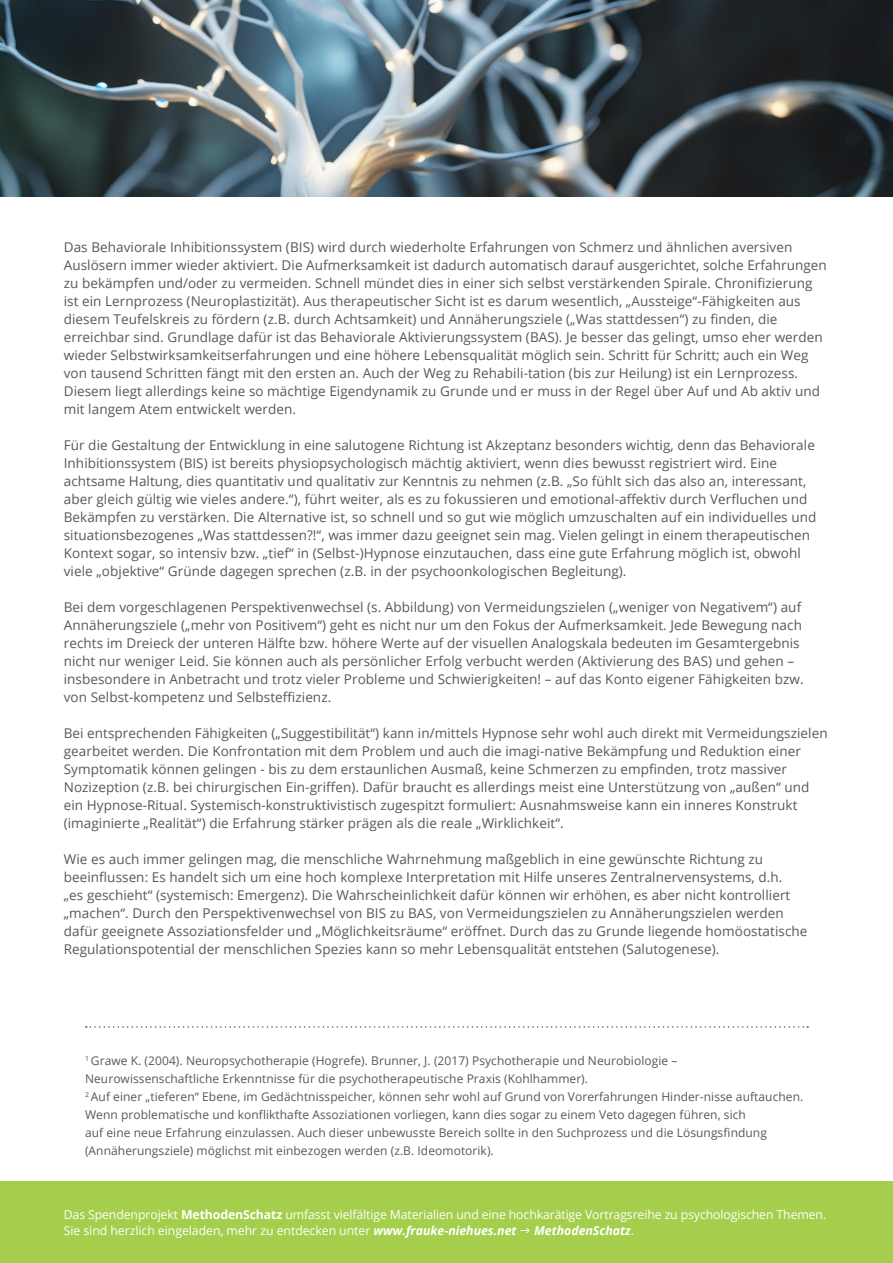
<style>
.page{position:relative;width:893px;height:1263px;background:#fff}
.page>*{position:absolute;margin:0;border:0;box-sizing:border-box;transform-origin:0 0}
.t1{font:13.5px/18px "Open Sans";letter-spacing:.005em;color:#57585a}
.t2{font:12.3px "Open Sans";letter-spacing:-.01em;color:#fff}
.t3{font:italic 700 12.3px "Open Sans";color:#fff}
.t4{font:12px/18px "Open Sans";letter-spacing:.005em;color:#57585a}
.s1{font-weight:700}
.s2{font-weight:700;font-style:italic}
.s3{font-weight:400;font-style:normal}
</style>
<div class="page">
<img style="left:0;top:0;width:893px;height:197px">
<div style="left:0;top:1181px;width:893px;height:82px;background:#a4ce4c"></div>
<svg style="left:86px;top:1026px;width:722px;height:2px"></svg>
<p class="t1" style="left:64px;top:238px;width:764px">Das Behaviorale Inhibitionssystem (BIS) wird durch wiederholte Erfahrungen von Schmerz und ähnlichen aversiven Auslösern immer wieder aktiviert. Die Aufmerksamkeit ist dadurch automatisch darauf ausgerichtet, solche Erfahrungen zu bekämpfen und/oder zu vermeiden. Schnell mündet dies in einer sich selbst verstärkenden Spirale. Chronifizierung ist ein Lernprozess (Neuroplastizität). Aus therapeutischer Sicht ist es darum wesentlich, „Aussteige“-Fähigkeiten aus diesem Teufelskreis zu fördern (z.B. durch Achtsamkeit) und Annäherungsziele („Was stattdessen“) zu finden, die erreichbar sind. Grundlage dafür ist das Behaviorale Aktivierungssystem (BAS). Je besser das gelingt, umso eher werden wieder Selbstwirksamkeitserfahrungen und eine höhere Lebensqualität möglich sein. Schritt für Schritt; auch ein Weg von tausend Schritten fängt mit den ersten an. Auch der Weg zu Rehabili-tation (bis zur Heilung) ist ein Lernprozess.<br>Diesem liegt allerdings keine so mächtige Eigendynamik zu Grunde und er muss in der Regel über Auf und Ab aktiv und mit langem Atem entwickelt werden.</p>
<p class="t1" style="left:64px;top:436px;width:754px">Für die Gestaltung der Entwicklung in eine salutogene Richtung ist Akzeptanz besonders wichtig, denn das Behaviorale Inhibitionssystem (BIS) ist bereits physiopsychologisch mächtig aktiviert, wenn dies bewusst registriert wird. Eine achtsame Haltung, dies quantitativ und qualitativ zur Kenntnis zu nehmen (z.B. „So fühlt sich das also an, interessant, aber gleich gültig wie vieles andere.“), führt weiter, als es zu fokussieren und emotional-affektiv durch Verfluchen und Bekämpfen zu verstärken. Die Alternative ist, so schnell und so gut wie möglich umzuschalten auf ein individuelles und situationsbezogenes „Was stattdessen?!“, was immer dazu geeignet sein mag. Vielen gelingt in einem therapeutischen Kontext sogar, so intensiv bzw. „tief“ in (Selbst-)Hypnose einzutauchen, dass eine gute Erfahrung möglich ist, obwohl viele „objektive“ Gründe dagegen sprechen (z.B. in der psychoonkologischen Begleitung).</p>
<p class="t1" style="left:64px;top:598px;width:741px">Bei dem vorgeschlagenen Perspektivenwechsel (s. Abbildung) von Vermeidungszielen („weniger von Negativem“) auf Annäherungsziele („mehr von Positivem“) geht es nicht nur um den Fokus der Aufmerksamkeit. Jede Bewegung nach rechts im Dreieck der unteren Hälfte bzw. höhere Werte auf der visuellen Analogskala bedeuten im Gesamtergebnis nicht nur weniger Leid. Sie können auch als persönlicher Erfolg verbucht werden (Aktivierung des BAS) und gehen – insbesondere in Anbetracht und trotz vieler Probleme und Schwierigkeiten! – auf das Konto eigener Fähigkeiten bzw. von Selbst-kompetenz und Selbsteffizienz.</p>
<p class="t1" style="left:64px;top:724px;width:765px">Bei entsprechenden Fähigkeiten („Suggestibilität“) kann in/mittels Hypnose sehr wohl auch direkt mit Vermeidungszielen gearbeitet werden. Die Konfrontation mit dem Problem und auch die imagi-native Bekämpfung und Reduktion einer Symptomatik können gelingen - bis zu dem erstaunlichen Ausmaß, keine Schmerzen zu empfinden, trotz massiver Nozizeption (z.B. bei chirurgischen Ein-griffen). Dafür braucht es allerdings meist eine Unterstützung von „außen“ und ein Hypnose-Ritual. Systemisch-konstruktivistisch zugespitzt formuliert: Ausnahmsweise kann ein inneres Konstrukt (imaginierte „Realität“) die Erfahrung stärker prägen als die reale „Wirklichkeit“.</p>
<p class="t1" style="left:64px;top:850px;width:745px">Wie es auch immer gelingen mag, die menschliche Wahrnehmung maßgeblich in eine gewünschte Richtung zu beeinflussen: Es handelt sich um eine hoch komplexe Interpretation mit Hilfe unseres Zentralnervensystems, d.h.<br>„es geschieht“ (systemisch: Emergenz). Die Wahrscheinlichkeit dafür können wir erhöhen, es aber nicht kontrolliert „machen“. Durch den Perspektivenwechsel von BIS zu BAS, von Vermeidungszielen zu Annäherungszielen werden dafür geeignete Assoziationsfelder und „Möglichkeitsräume“ eröffnet. Durch das zu Grunde liegende homöostatische Regulationspotential der menschlichen Spezies kann so mehr Lebensqualität entstehen (Salutogenese).</p>
<p class="t4" style="left:85px;top:1051px;width:594px"><sup>1</sup> Grawe K. (2004). Neuropsychotherapie (Hogrefe). Brunner, J. (2017) Psychotherapie und Neurobiologie –<br>Neurowissenschaftliche Erkenntnisse für die psychotherapeutische Praxis (Kohlhammer).</p>
<p class="t4" style="left:85px;top:1087px;width:720px"><sup>2</sup> Auf einer „tieferen“ Ebene, im Gedächtnisspeicher, können sehr wohl auf Grund von Vorerfahrungen Hinder-nisse auftauchen.<br>Wenn problematische und konflikthafte Assoziationen vorliegen, kann dies sogar zu einem Veto dagegen führen, sich<br>auf eine neue Erfahrung einzulassen. Auch dieser unbewusste Bereich sollte in den Suchprozess und die Lösungsfindung (Annäherungsziele) möglichst mit einbezogen werden (z.B. Ideomotorik).</p>
<p class="t2" style="left:64px;top:1206px;width:764px">Das Spendenprojekt <span class="s1">MethodenSchatz</span> umfasst vielfältige Materialien und eine hochkarätige Vortragsreihe zu psychologischen Themen.</p>
<p class="t2" style="left:64px;top:1221px;width:454px">Sie sind herzlich eingeladen, mehr zu entdecken unter <span class="s2">www.frauke-niehues.net</span></p>
<p class="t3" style="left:534px;top:1221px;width:102px">MethodenSchatz<span class="s3">.</span></p>
</div>
